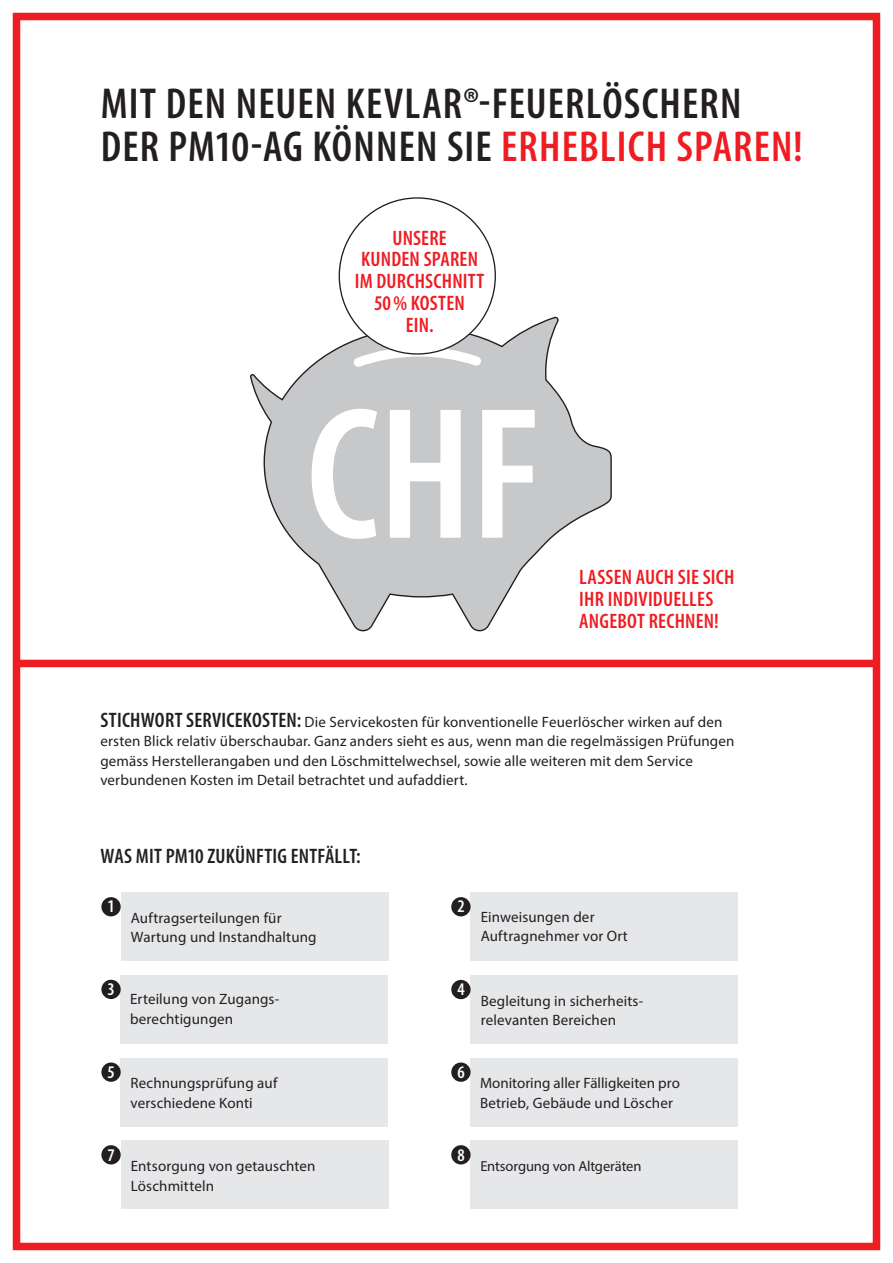
<style>
.page{position:relative;width:893px;height:1263px;background:#fff}
.page>*{position:absolute;margin:0;border:0;box-sizing:border-box;transform-origin:0 0}
.t1{font:600 condensed 43.5px/43.5px "Myriad Pro";letter-spacing:.025em;color:#231f20}
.t2{font:600 condensed 21px/21.8px "Myriad Pro";letter-spacing:.01em;color:#ee1d23}
.t3{font:600 condensed 21px "Myriad Pro";letter-spacing:.01em;color:#231f20}
.t4{font:600 condensed 17.85px "Myriad Pro";color:#fff}
.t5{font:15px/19.5px "Myriad Pro";letter-spacing:.01em;color:#231f20}
.t6{font:14.55px "Myriad Pro";letter-spacing:-.01em;color:#231f20}
.s1{color:#ee1d23}
.s2{font-weight:600;font-stretch:condensed;font-size:21px}
</style>
<div class="page">
<svg style="left:250px;top:317px;width:362px;height:315px"></svg>
<div style="left:121px;top:893px;width:267px;height:68px;background:#e6e7e9"></div>
<div style="left:101px;top:897px;width:20px;height:19px;background:#231f20;border-radius:50%"></div>
<div style="left:120px;top:975px;width:267px;height:68px;background:#e6e7e9"></div>
<div style="left:101px;top:980px;width:20px;height:19px;background:#231f20;border-radius:50%"></div>
<div style="left:121px;top:1141px;width:267px;height:68px;background:#e6e7e9"></div>
<div style="left:101px;top:1145px;width:20px;height:19px;background:#231f20;border-radius:50%"></div>
<div style="left:121px;top:1058px;width:267px;height:68px;background:#e6e7e9"></div>
<div style="left:101px;top:1062px;width:20px;height:20px;background:#231f20;border-radius:50%"></div>
<div style="left:471px;top:893px;width:267px;height:68px;background:#e6e7e9"></div>
<div style="left:451px;top:897px;width:20px;height:19px;background:#231f20;border-radius:50%"></div>
<div style="left:471px;top:976px;width:267px;height:68px;background:#e6e7e9"></div>
<div style="left:451px;top:980px;width:20px;height:19px;background:#231f20;border-radius:50%"></div>
<div style="left:470px;top:1141px;width:267px;height:68px;background:#e6e7e9"></div>
<div style="left:451px;top:1145px;width:20px;height:19px;background:#231f20;border-radius:50%"></div>
<div style="left:470px;top:1058px;width:267px;height:68px;background:#e6e7e9"></div>
<div style="left:451px;top:1062px;width:20px;height:20px;background:#231f20;border-radius:50%"></div>
<div style="left:13px;top:13px;width:867px;height:1237px;border:8px solid #ee1d23"></div>
<div style="left:17px;top:660px;width:858px;height:7px;background:#ee1d23"></div>
<svg style="left:354px;top:347px;width:127px;height:21px"></svg>
<svg style="left:312px;top:409px;width:223px;height:130px"></svg>
<div style="left:339px;top:198px;width:156px;height:156px;background:#fff;border-radius:50%"></div>
<p class="t1" style="left:101px;top:81px;width:704px">MIT DEN NEUEN KEVLAR®-FEUERLÖSCHERN<br>DER PM10-AG KÖNNEN SIE <span class="s1">ERHEBLICH SPAREN!</span></p>
<p class="t2" style="left:355px;top:226px;width:131px;text-align:center">UNSERE<br>KUNDEN SPAREN<br>IM DURCHSCHNITT<br>50% KOSTEN<br>EIN.</p>
<p class="t2" style="left:579px;top:566px;width:157px">LASSEN AUCH SIE SICH<br>IHR INDIVIDUELLES<br>ANGEBOT RECHNEN!</p>
<p class="t5" style="left:100px;top:712px;width:636px"><span class="s2">STICHWORT SERVICEKOSTEN:</span> Die Servicekosten für konventionelle Feuerlöscher wirken auf den ersten Blick relativ überschaubar. Ganz anders sieht es aus, wenn man die regelmässigen Prüfungen gemäss Herstellerangaben und den Löschmittelwechsel, sowie alle weiteren mit dem Service verbundenen Kosten im Detail betrachtet und aufaddiert.</p>
<p class="t3" style="left:101px;top:843px;width:262px">WAS MIT PM10 ZUKÜNFTIG ENTFÄLLT:</p>
<p class="t4" style="left:108px;top:895px;width:9px">1</p>
<p class="t5" style="left:131px;top:908px;width:187px">Auftragserteilungen für<br>Wartung und Instandhaltung</p>
<p class="t4" style="left:457px;top:895px;width:9px">2</p>
<p class="t5" style="left:481px;top:906px;width:149px">Einweisungen der<br>Auftragnehmer vor Ort</p>
<p class="t4" style="left:108px;top:978px;width:9px">3</p>
<p class="t5" style="left:130px;top:989px;width:151px">Erteilung von Zugangs&shy;berechtigungen</p>
<p class="t4" style="left:457px;top:978px;width:9px">4</p>
<p class="t5" style="left:481px;top:990px;width:164px">Begleitung in sicherheits&shy;relevanten Bereichen</p>
<p class="t4" style="left:108px;top:1061px;width:9px">5</p>
<p class="t5" style="left:130px;top:1073px;width:148px">Rechnungsprüfung auf verschiedene Konti</p>
<p class="t4" style="left:457px;top:1061px;width:9px">6</p>
<p class="t5" style="left:480px;top:1073px;width:202px">Monitoring aller Fälligkeiten pro<br>Betrieb, Gebäude und Löscher</p>
<p class="t4" style="left:108px;top:1143px;width:9px">7</p>
<p class="t5" style="left:131px;top:1156px;width:186px">Entsorgung von getauschten<br>Löschmitteln</p>
<p class="t4" style="left:457px;top:1143px;width:9px">8</p>
<p class="t6" style="left:480px;top:1157px;width:163px">Entsorgung von Altgeräten</p>
</div>
